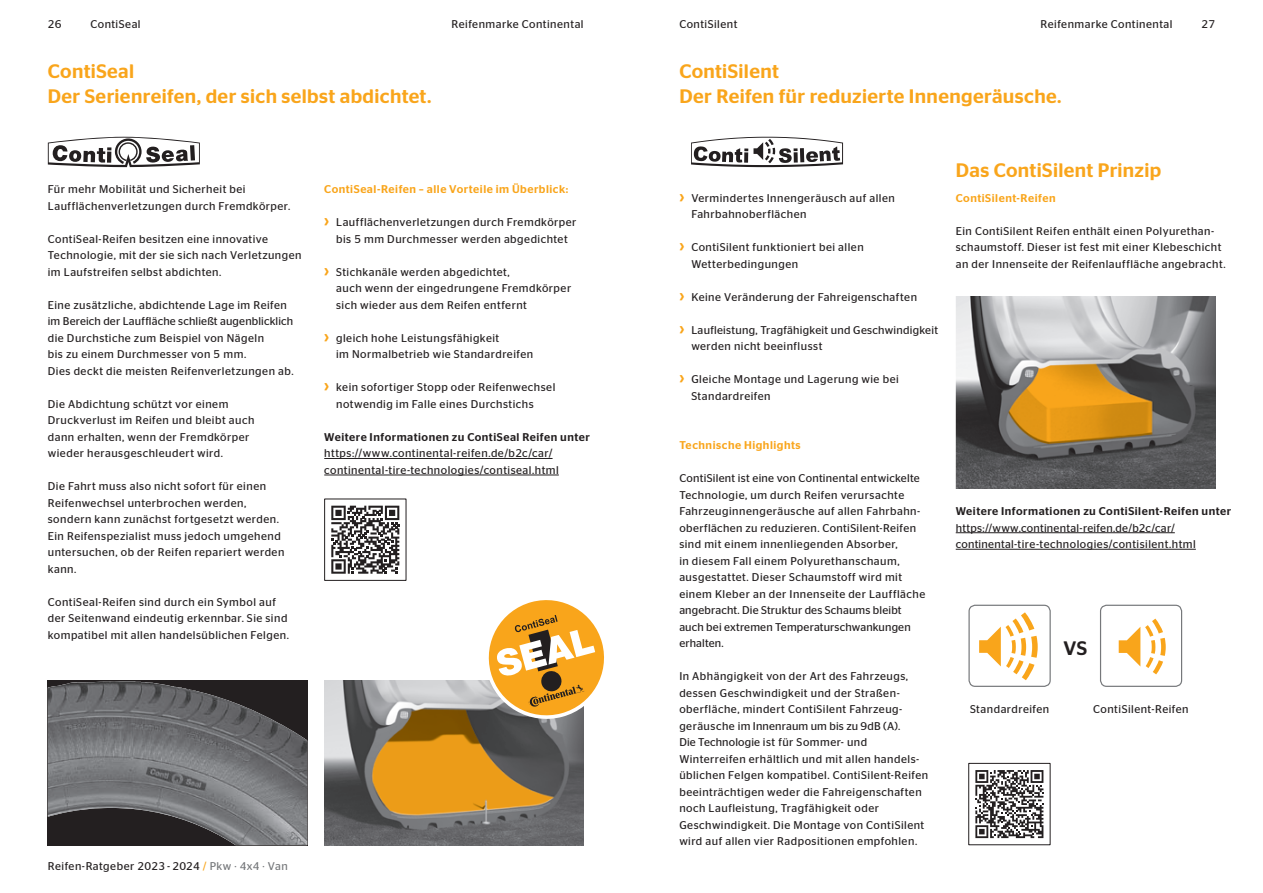
<style>
.page{position:relative;width:1263px;height:893px;background:#fff}
.page>*{position:absolute;margin:0;border:0;box-sizing:border-box;transform-origin:0 0}
.t1{font:500 19.5px/24.8px "Continental Stag Sans";letter-spacing:.02em;color:#f9a51b}
.t2{font:500 19.5px "Continental Stag Sans";color:#231f20}
.t3{font:11.25px/16.5px "Continental Stag Sans";letter-spacing:.04em;color:#231f20}
.t4{font:500 11.25px "Continental Stag Sans";letter-spacing:.045em;color:#231f20}
.t5{font:500 11.25px "Continental Stag Sans";letter-spacing:.045em;color:#f9a51b}
.s1{font-weight:500;font-size:16.5px;color:#f9a51b}
.s2{color:#f9a51b}
.s3{color:#76787b}
</style>
<div class="page">
<svg style="left:48px;top:137px;width:152px;height:30px"></svg>
<hr style="left:632px;top:680px;width:1px;height:165px;background:#f89f1c">
<hr style="left:653px;top:680px;width:1px;height:165px;background:#231f20">
<svg style="left:48px;top:681px;width:259px;height:164px;background:#5c5c5e"></svg>
<img style="left:48px;top:681px;width:107px;height:136px">
<img style="left:324px;top:680px;width:260px;height:165px">
<svg style="left:480px;top:600px;width:124px;height:128px"></svg>
<svg style="left:691px;top:137px;width:152px;height:30px"></svg>
<div style="left:1100px;top:605px;width:82px;height:82px;border:1px solid #76787b;border-radius:6px"></div>
<div style="left:968px;top:605px;width:83px;height:82px;border:1px solid #76787b;border-radius:6px"></div>
<svg style="left:956px;top:296px;width:259px;height:192px;background:#908370"></svg>
<svg style="left:1119px;top:619px;width:47px;height:55px"></svg>
<svg style="left:979px;top:612px;width:59px;height:68px"></svg>
<svg style="left:331px;top:506px;width:68px;height:68px"></svg>
<div style="left:324px;top:499px;width:82px;height:82px;border:1px solid #231f20"></div>
<svg style="left:975px;top:770px;width:68px;height:68px"></svg>
<div style="left:968px;top:763px;width:82px;height:82px;border:1px solid #231f20"></div>
<hr style="left:956px;top:532px;width:219px;height:1px;background:#231f20">
<hr style="left:956px;top:549px;width:240px;height:1px;background:#231f20">
<hr style="left:324px;top:458px;width:228px;height:1px;background:#231f20">
<hr style="left:324px;top:475px;width:235px;height:1px;background:#231f20">
<p class="t3" style="left:90px;top:16px;width:52px">ContiSeal</p>
<p class="t3" style="left:452px;top:16px;width:134px">Reifenmarke Continental</p>
<p class="t3" style="left:679px;top:16px;width:60px">ContiSilent</p>
<p class="t3" style="left:1040px;top:16px;width:134px">Reifenmarke Continental</p>
<p class="t3" style="left:48px;top:16px;width:15px">26</p>
<p class="t3" style="left:1201px;top:16px;width:15px">27</p>
<h1 class="t1" style="left:48px;top:59px;width:385px">ContiSeal<br>Der Serienreifen, der sich selbst abdichtet.</h1>
<p class="t3" style="left:48px;top:181px;width:244px">Für mehr Mobilität und Sicherheit bei<br>Laufflächenverletzungen durch Fremdkörper.</p>
<p class="t3" style="left:48px;top:231px;width:255px">ContiSeal-Reifen besitzen eine innovative<br>Technologie, mit der sie sich nach Verletzungen im Laufstreifen selbst abdichten.</p>
<p class="t3" style="left:48px;top:297px;width:247px">Eine zusätzliche, abdichtende Lage im Reifen im Bereich der Lauffläche schließt augenblicklich die Durchstiche zum Beispiel von Nägeln<br>bis zu einem Durchmesser von 5 mm.<br>Dies deckt die meisten Reifenverletzungen ab.</p>
<p class="t3" style="left:48px;top:396px;width:208px">Die Abdichtung schützt vor einem Druckverlust im Reifen und bleibt auch dann erhalten, wenn der Fremdkörper wieder herausgeschleudert wird.</p>
<p class="t3" style="left:48px;top:478px;width:238px">Die Fahrt muss also nicht sofort für einen Reifenwechsel unterbrochen werden, sondern kann zunächst fortgesetzt werden.<br>Ein Reifenspezialist muss jedoch umgehend untersuchen, ob der Reifen repariert werden kann.</p>
<p class="t3" style="left:48px;top:594px;width:243px">ContiSeal-Reifen sind durch ein Symbol auf der Seitenwand eindeutig erkennbar. Sie sind kompatibel mit allen handelsüblichen Felgen.</p>
<p class="t5" style="left:324px;top:183px;width:246px">ContiSeal-Reifen – alle Vorteile im Überblick:</p>
<p class="t3" style="left:324px;top:214px;width:254px;text-align:center"><span class="s1">›</span> Laufflächenverletzungen durch Fremdkörper bis 5 mm Durchmesser werden abgedichtet</p>
<p class="t3" style="left:336px;top:264px;width:237px;text-indent:-12px"><span class="s1">›</span> Stichkanäle werden abgedichtet,<br>auch wenn der eingedrungene Fremdkörper sich wieder aus dem Reifen entfernt</p>
<p class="t3" style="left:336px;top:330px;width:198px;text-indent:-12px"><span class="s1">›</span> gleich hohe Leistungsfähigkeit<br>im Normalbetrieb wie Standardreifen</p>
<p class="t3" style="left:336px;top:379px;width:221px;text-indent:-12px"><span class="s1">›</span> kein sofortiger Stopp oder Reifenwechsel notwendig im Falle eines Durchstichs</p>
<p class="t4" style="left:324px;top:430px;width:267px">Weitere Informationen zu ContiSeal Reifen unter</p>
<p class="t3" style="left:324px;top:445px;width:236px">https://www.continental-reifen.de/b2c/car/ continental-tire-technologies/contiseal.html</p>
<p class="t3" style="left:48px;top:858px;width:242px">Reifen-Ratgeber 2023 - 2024 <span class="s2">/</span> <span class="s3">Pkw · 4x4 · Van</span></p>
<h1 class="t1" style="left:679px;top:59px;width:384px">ContiSilent<br>Der Reifen für reduzierte Innengeräusche.</h1>
<p class="t3" style="left:691px;top:189px;width:205px;text-indent:-12px"><span class="s1">›</span> Vermindertes Innengeräusch auf allen<br>Fahrbahnoberflächen</p>
<p class="t3" style="left:691px;top:239px;width:174px;text-indent:-12px"><span class="s1">›</span> ContiSilent funktioniert bei allen<br>Wetterbedingungen</p>
<p class="t3" style="left:679px;top:288px;width:239px"><span class="s1">›</span> Keine Veränderung der Fahreigenschaften</p>
<p class="t3" style="left:691px;top:321px;width:248px;text-indent:-12px"><span class="s1">›</span> Laufleistung, Tragfähigkeit und Geschwindigkeit werden nicht beeinflusst</p>
<p class="t3" style="left:691px;top:371px;width:209px;text-indent:-12px"><span class="s1">›</span> Gleiche Montage und Lagerung wie bei<br>Standardreifen</p>
<p class="t5" style="left:679px;top:439px;width:123px">Technische Highlights</p>
<p class="t3" style="left:679px;top:470px;width:247px">ContiSilent ist eine von Continental entwickelte Technologie, um durch Reifen verursachte Fahrzeuginnengeräusche auf allen Fahrbahn&shy;oberflächen zu reduzieren. ContiSilent-Reifen sind mit einem innenliegenden Absorber,<br>in diesem Fall einem Polyurethanschaum, ausgestattet. Dieser Schaumstoff wird mit einem Kleber an der Innenseite der Lauffläche angebracht. Die Struktur des Schaums bleibt auch bei extremen Temperaturschwankungen erhalten.</p>
<p class="t3" style="left:679px;top:668px;width:250px">In Abhängigkeit von der Art des Fahrzeugs, dessen Geschwindigkeit und der Straßen&shy;oberfläche, mindert ContiSilent Fahrzeug&shy;geräusche im Innenraum um bis zu 9dB (A).<br>Die Technologie ist für Sommer- und Winterreifen erhältlich und mit allen handels&shy;üblichen Felgen kompatibel. ContiSilent-Reifen beeinträchtigen weder die Fahreigenschaften noch Laufleistung, Tragfähigkeit oder Geschwindigkeit. Die Montage von ContiSilent wird auf allen vier Radpositionen empfohlen.</p>
<h1 class="t1" style="left:956px;top:158px;width:207px">Das ContiSilent Prinzip</h1>
<p class="t5" style="left:956px;top:191px;width:101px">ContiSilent-Reifen</p>
<p class="t3" style="left:956px;top:222px;width:271px">Ein ContiSilent Reifen enthält einen Polyurethan&shy;schaumstoff. Dieser ist fest mit einer Klebeschicht an der Innenseite der Reifenlauffläche angebracht.</p>
<p class="t4" style="left:956px;top:505px;width:277px">Weitere Informationen zu ContiSilent-Reifen unter</p>
<p class="t3" style="left:956px;top:519px;width:242px">https://www.continental-reifen.de/b2c/car/ continental-tire-technologies/contisilent.html</p>
<h1 class="t2" style="left:1064px;top:637px;width:25px">VS</h1>
<p class="t3" style="left:970px;top:701px;width:81px">Standardreifen</p>
<p class="t3" style="left:1093px;top:701px;width:97px">ContiSilent-Reifen</p>
</div>
